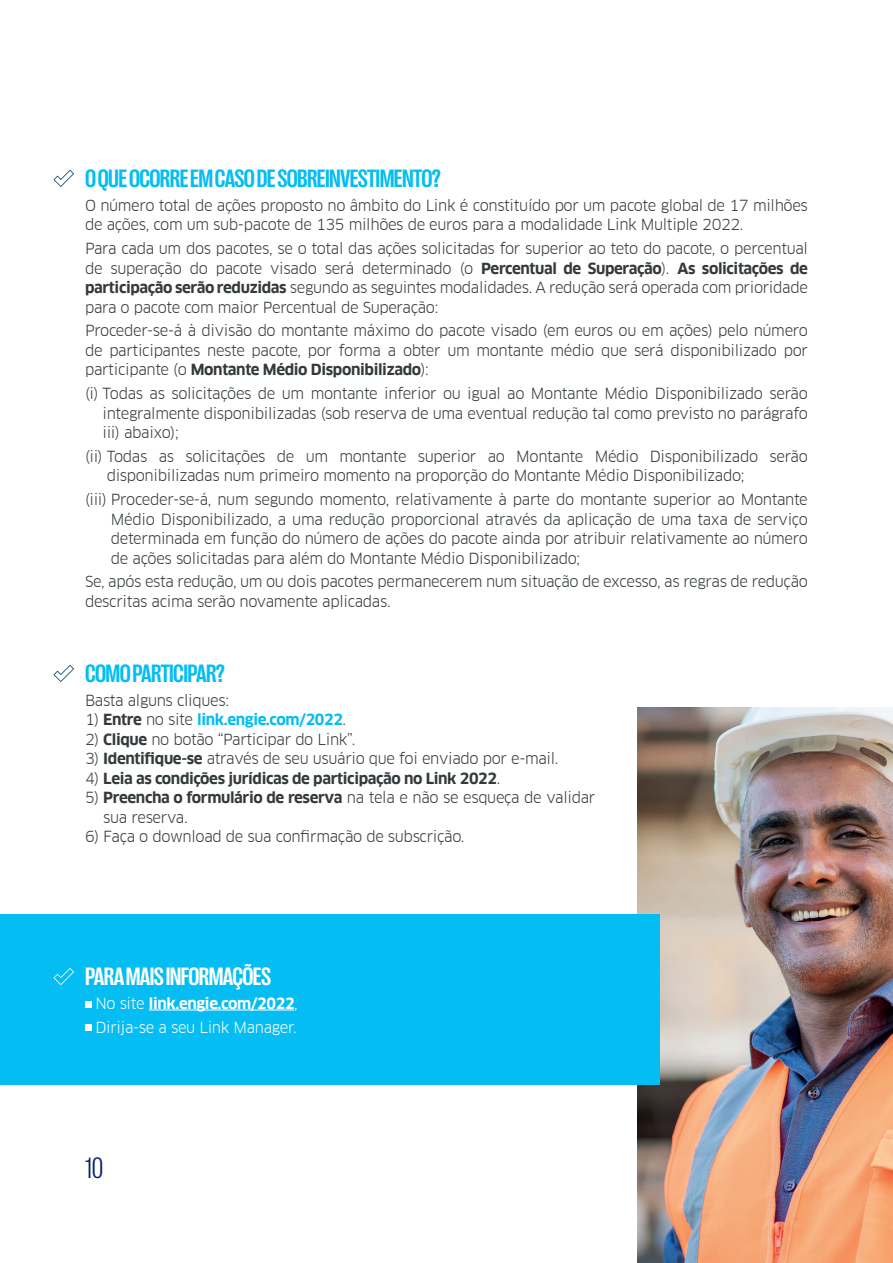
<style>
.page{position:relative;width:893px;height:1263px;background:#fff}
.page>*{position:absolute;margin:0;border:0;box-sizing:border-box;transform-origin:0 0}
.t1{font:300 condensed 30px "Right Grotesk";color:#052265}
.t2{font:700 condensed 25.5px "Right Grotesk";letter-spacing:-.025em;color:#04bdf2}
.t3{font:700 condensed 25.5px "Right Grotesk";letter-spacing:-.025em;color:#fff}
.t4{font:15px/19.5px "Clan Offc Pro";letter-spacing:-.025em;color:#343a3c}
.t5{font:700 15px "Clan Offc Pro";letter-spacing:-.025em;color:#343a3c}
.t6{font:700 15px "Clan Offc Pro";letter-spacing:-.025em;color:#04bdf2}
.t7{font:700 15px "Clan Offc Pro";letter-spacing:-.025em;color:#fff}
.t8{font:15px "Clan Offc Pro";letter-spacing:-.025em;color:#fff}
.s1{font-weight:700}
.s2{font-weight:400;color:#343a3c}
.s3{color:#343a3c}
.s4{font-weight:400}
</style>
<div class="page">
<img style="left:638px;top:707px;width:255px;height:556px">
<div style="left:0;top:915px;width:659px;height:170px;background:#04bdf2"></div>
<hr style="left:149px;top:1009px;width:145px;height:1px;background:#fff">
<svg style="left:85px;top:1001px;width:6px;height:6px"></svg>
<svg style="left:85px;top:1025px;width:6px;height:6px"></svg>
<svg style="left:53px;top:170px;width:21px;height:17px"></svg>
<svg style="left:53px;top:665px;width:21px;height:17px"></svg>
<svg style="left:53px;top:968px;width:21px;height:17px"></svg>
<p class="t2" style="left:85px;top:165px;width:357px">O QUE OCORRE EM CASO DE SOBREINVESTIMENTO?</p>
<p class="t4" style="left:85px;top:196px;width:724px">O número total de ações proposto no âmbito do Link é constituído por um pacote global de 17 milhões de ações, com um sub-pacote de 135 milhões de euros para a modalidade Link Multiple 2022.</p>
<p class="t4" style="left:85px;top:239px;width:724px;text-align:justify">Para cada um dos pacotes, se o total das ações solicitadas for superior ao teto do pacote, o percentual de superação do pacote visado será determinado (o <span class="s1">Percentual de Superação</span>). <span class="s1">As solicitações de participação serão reduzidas</span> segundo as seguintes modalidades. A redução será operada com prioridade para o pacote com maior Percentual de Superação:</p>
<p class="t4" style="left:85px;top:321px;width:724px;text-align:justify">Proceder-se-á à divisão do montante máximo do pacote visado (em euros ou em ações) pelo número de participantes neste pacote, por forma a obter um montante médio que será disponibilizado por participante (o <span class="s1">Montante Médio Disponibilizado</span>):</p>
<p class="t4" style="left:102px;top:384px;width:707px;text-align:justify;text-indent:-17px">(i) Todas as solicitações de um montante inferior ou igual ao Montante Médio Disponibilizado serão integralmente disponibilizadas (sob reserva de uma eventual redução tal como previsto no parágrafo iii) abaixo);</p>
<p class="t4" style="left:107px;top:447px;width:703px;text-indent:-22px">(ii) Todas as solicitações de um montante superior ao Montante Médio Disponibilizado serão disponibilizadas num primeiro momento na proporção do Montante Médio Disponibilizado;</p>
<p class="t4" style="left:111px;top:490px;width:698px;text-align:justify;text-indent:-26px">(iii) Proceder-se-á, num segundo momento, relativamente à parte do montante superior ao Montante Médio Disponibilizado, a uma redução proporcional através da aplicação de uma taxa de serviço determinada em função do número de ações do pacote ainda por atribuir relativamente ao número de ações solicitadas para além do Montante Médio Disponibilizado;</p>
<p class="t4" style="left:85px;top:572px;width:724px">Se, após esta redução, um ou dois pacotes permanecerem num situação de excesso, as regras de redução descritas acima serão novamente aplicadas.</p>
<p class="t2" style="left:85px;top:660px;width:141px">COMO PARTICIPAR?</p>
<p class="t4" style="left:85px;top:690px;width:145px">Basta alguns cliques:</p>
<p class="t6" style="left:85px;top:711px;width:263px"><span class="s2">1)</span> <span class="s3">Entre</span> <span class="s2">no site</span> link.engie.com/2022<span class="s2">.</span></p>
<p class="t4" style="left:85px;top:729px;width:272px">2) <span class="s1">Clique</span> no botão “Participar do Link”.</p>
<p class="t4" style="left:85px;top:749px;width:475px">3) <span class="s1">Identifique-se</span> através de seu usuário que foi enviado por e-mail.</p>
<p class="t5" style="left:85px;top:770px;width:417px"><span class="s4">4)</span> Leia as condições jurídicas de participação no Link 2022<span class="s4">.</span></p>
<p class="t4" style="left:103px;top:788px;width:494px;text-indent:-18px">5) <span class="s1">Preencha o formulário de reserva</span> na tela e não se esqueça de validar sua reserva.</p>
<p class="t4" style="left:85px;top:827px;width:381px">6) Faça o download de sua confirmação de subscrição.</p>
<p class="t3" style="left:85px;top:963px;width:188px">PARA MAIS INFORMAÇÕES</p>
<p class="t7" style="left:95px;top:995px;width:204px"><span class="s4">No site</span> link.engie.com/2022<span class="s4">,</span></p>
<p class="t8" style="left:95px;top:1018px;width:203px">Dirija-se a seu Link Manager.</p>
<p class="t1" style="left:85px;top:1152px;width:20px">10</p>
</div>
